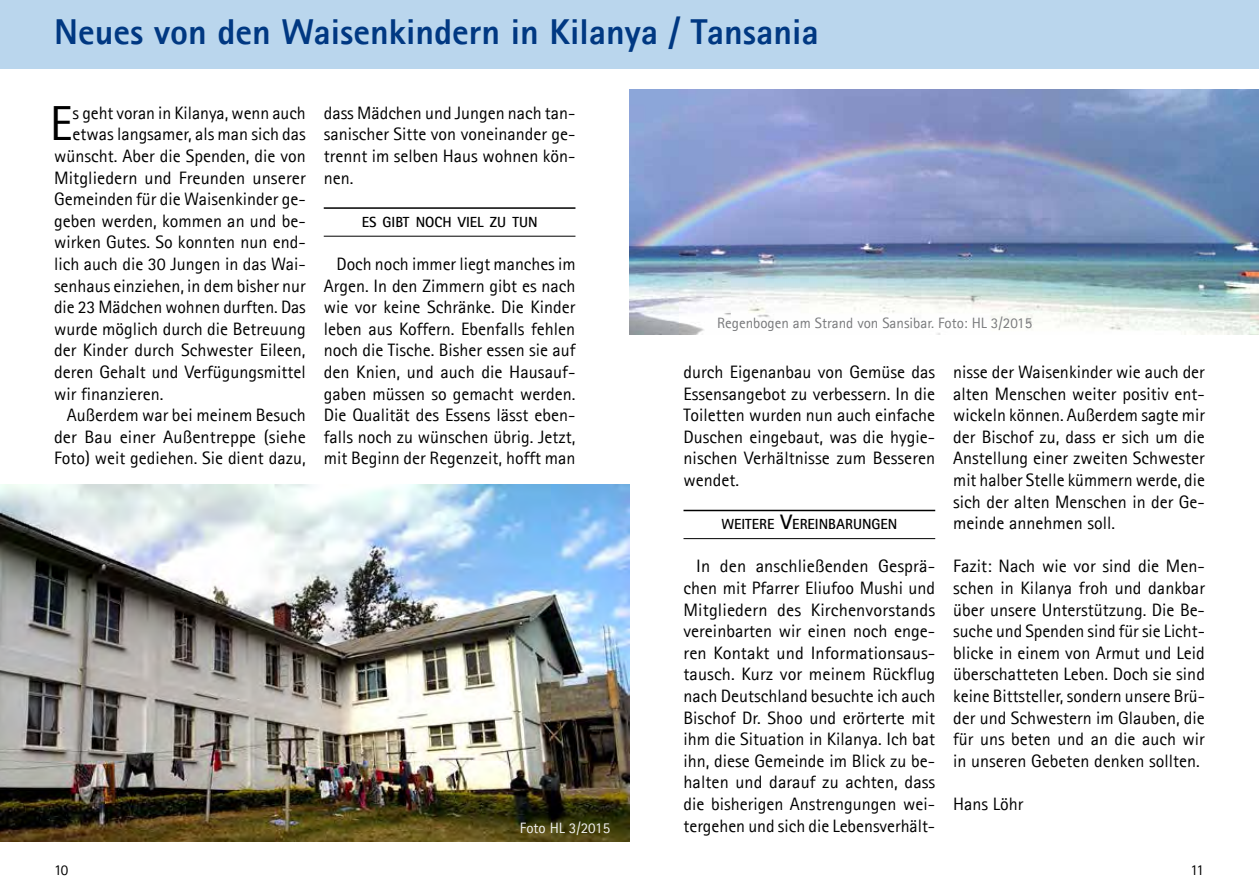
<style>
.page{position:relative;width:1259px;height:893px;background:#fff}
.page>*{position:absolute;margin:0;border:0;box-sizing:border-box;transform-origin:0 0}
.t1{font:49.35px "Agfa Rotis Sans Serif";color:#000}
.t2{font:800 36px "Agfa Rotis Sans Serif";color:#003882}
.t3{font:18px/21.6px "Agfa Rotis Sans Serif";color:#000;text-align:justify}
.t4{font:15px "Agfa Rotis Sans Serif";color:#797a7c}
.t5{font:15px "Agfa Rotis Sans Serif";color:#f0f0f1}
.t6{font:15px "Agfa Rotis Sans Serif";color:#000}
.t7{font:700 14.7px "Agfa Rotis Sans Serif";color:#000}
.s1{font-size:21px}
</style>
<div class="page">
<img style="left:629px;top:90px;width:630px;height:245px">
<hr style="left:683px;top:510px;width:252px;height:1px;background:#000">
<hr style="left:683px;top:538px;width:252px;height:1px;background:#000">
<hr style="left:324px;top:207px;width:251px;height:2px;background:#000">
<hr style="left:324px;top:236px;width:251px;height:1px;background:#000">
<img style="left:0;top:485px;width:629px;height:357px">
<div style="left:0;top:0;width:1259px;height:68px;background:#bad6ed"></div>
<h2 class="t2" style="left:54px;top:9px;width:766px">Neues von den Waisenkindern in Kilanya / Tansania</h2>
<h1 class="t1" style="left:50px;top:95px;width:24px">E</h1>
<p class="t3" style="left:73px;top:102px;width:235px">s geht voran in Kilanya, wenn auch</p>
<p class="t3" style="left:73px;top:123px;width:235px">etwas langsamer, als man sich das</p>
<p class="t3" style="left:54px;top:145px;width:253px">wünscht. Aber die Spenden, die von</p>
<p class="t3" style="left:54px;top:167px;width:253px">Mitgliedern und Freunden unserer</p>
<p class="t3" style="left:54px;top:188px;width:253px">Gemeinden für die Waisenkinder ge-</p>
<p class="t3" style="left:54px;top:210px;width:253px">geben werden, kommen an und be-</p>
<p class="t3" style="left:54px;top:231px;width:253px">wirken Gutes. So konnten nun end-</p>
<p class="t3" style="left:54px;top:253px;width:253px">lich auch die 30 Jungen in das Wai-</p>
<p class="t3" style="left:54px;top:275px;width:253px">senhaus einziehen, in dem bisher nur</p>
<p class="t3" style="left:54px;top:296px;width:253px">die 23 Mädchen wohnen durften. Das</p>
<p class="t3" style="left:54px;top:318px;width:253px">wurde möglich durch die Betreuung</p>
<p class="t3" style="left:54px;top:339px;width:253px">der Kinder durch Schwester Eileen,</p>
<p class="t3" style="left:54px;top:361px;width:253px">deren Gehalt und Verfügungsmittel</p>
<p class="t3" style="left:54px;top:383px;width:109px">wir finanzieren.</p>
<p class="t3" style="left:67px;top:404px;width:240px">Außerdem war bei meinem Besuch</p>
<p class="t3" style="left:54px;top:426px;width:253px">der Bau einer Außentreppe (siehe</p>
<p class="t3" style="left:54px;top:447px;width:253px">Foto) weit gediehen. Sie dient dazu,</p>
<p class="t3" style="left:324px;top:102px;width:253px">dass Mädchen und Jungen nach tan&shy;sanischer Sitte von voneinander ge&shy;trennt im selben Haus wohnen kön&shy;nen.</p>
<p class="t7" style="left:362px;top:213px;width:177px">ES GIBT NOCH VIEL ZU TUN</p>
<p class="t3" style="left:324px;top:253px;width:253px;text-indent:13px">Doch noch immer liegt manches im Argen. In den Zimmern gibt es nach wie vor keine Schränke. Die Kinder leben aus Koffern. Ebenfalls fehlen noch die Tische. Bisher essen sie auf den Knien, und auch die Hausauf&shy;gaben müssen so gemacht werden.<br>Die Qualität des Essens lässt eben&shy;falls noch zu wünschen übrig. Jetzt, mit Beginn der Regenzeit, hofft man</p>
<p class="t5" style="left:520px;top:819px;width:92px">Foto HL 3/2015</p>
<p class="t4" style="left:717px;top:314px;width:317px">Regenbogen am Strand von Sansibar. Foto: HL 3/2015</p>
<p class="t3" style="left:683px;top:361px;width:253px">durch Eigenanbau von Gemüse das Essensangebot zu verbessern. In die Toiletten wurden nun auch einfache Duschen eingebaut, was die hygie&shy;nischen Verhältnisse zum Besseren wendet.</p>
<p class="t7" style="left:721px;top:515px;width:178px">WEITERE <span class="s1">V</span>EREINBARUNGEN</p>
<p class="t3" style="left:683px;top:555px;width:253px;text-indent:13px">In den anschließenden Gesprä&shy;chen mit Pfarrer Eliufoo Mushi und Mitgliedern des Kirchenvorstands vereinbarten wir einen noch enge&shy;ren Kontakt und Informationsaus&shy;tausch. Kurz vor meinem Rückflug nach Deutschland besuchte ich auch Bischof Dr. Shoo und erörterte mit ihm die Situation in Kilanya. Ich bat ihn, diese Gemeinde im Blick zu be&shy;halten und darauf zu achten, dass die bisherigen Anstrengungen wei&shy;tergehen und sich die Lebensverhält-</p>
<p class="t3" style="left:953px;top:361px;width:253px">nisse der Waisenkinder wie auch der alten Menschen weiter positiv ent&shy;wickeln können. Außerdem sagte mir der Bischof zu, dass er sich um die Anstellung einer zweiten Schwester mit halber Stelle kümmern werde, die sich der alten Menschen in der Ge&shy;meinde annehmen soll.</p>
<p class="t3" style="left:953px;top:555px;width:253px">Fazit: Nach wie vor sind die Men&shy;schen in Kilanya froh und dankbar über unsere Unterstützung. Die Be&shy;suche und Spenden sind für sie Licht&shy;blicke in einem von Armut und Leid überschatteten Leben. Doch sie sind keine Bittsteller, sondern unsere Brü&shy;der und Schwestern im Glauben, die für uns beten und an die auch wir in unseren Gebeten denken sollten.</p>
<p class="t3" style="left:953px;top:793px;width:72px">Hans Löhr</p>
<p class="t6" style="left:54px;top:861px;width:16px">10</p>
<p class="t6" style="left:1190px;top:861px;width:15px">11</p>
</div>
